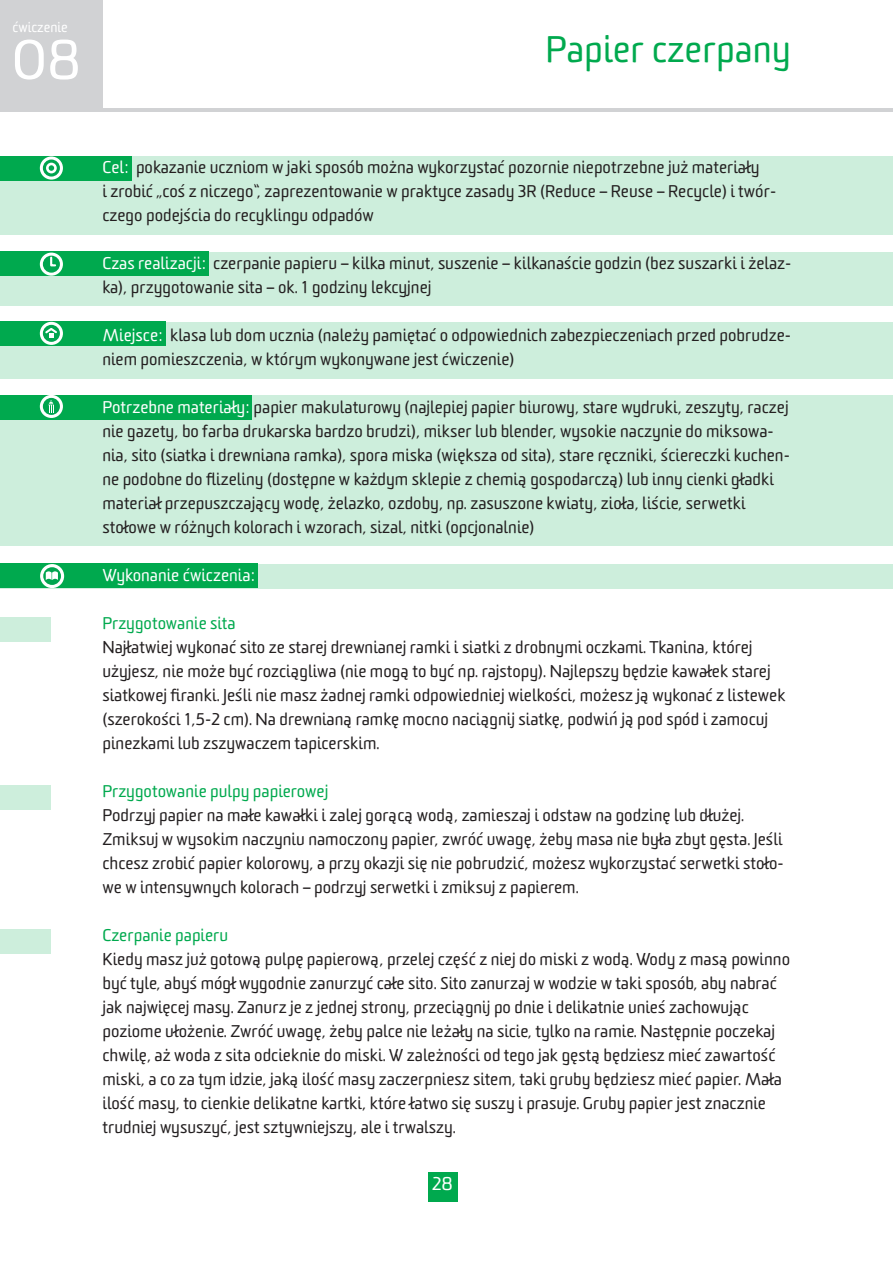
<style>
.page{position:relative;width:893px;height:1263px;background:#fff}
.page>*{position:absolute;margin:0;border:0;box-sizing:border-box;transform-origin:0 0}
.t1{font:54px "Sommet Rounded";color:#fff}
.t2{font:36px "Sommet Rounded";color:#00a94e}
.t3{font:18px "Sommet Rounded";color:#fff}
.t4{font:16.5px/24px "Sommet Rounded";color:#231f20}
.t5{font:16.5px "Sommet Rounded";color:#00a94e}
.t6{font:16.5px "Sommet Rounded";color:#fff}
.t7{font:13.5px "Sommet Rounded";color:#fff}
.s1{color:#fff}
</style>
<div class="page">
<div style="left:0;top:0;width:102px;height:111px;background:#d1d2d4"></div>
<div style="left:428px;top:1172px;width:29px;height:29px;background:#00a94e"></div>
<div style="left:0;top:784px;width:51px;height:25px;background:#cdeedc"></div>
<hr style="left:0;top:108px;width:893px;height:4px;background:#d1d2d4">
<div style="left:0;top:617px;width:51px;height:25px;background:#cdeedc"></div>
<div style="left:0;top:564px;width:893px;height:24px;background:#cdeedc"></div>
<div style="left:0;top:563px;width:258px;height:25px;background:#00a94e"></div>
<div style="left:0;top:395px;width:893px;height:151px;background:#cdeedc"></div>
<div style="left:0;top:395px;width:252px;height:25px;background:#00a94e"></div>
<div style="left:0;top:322px;width:893px;height:56px;background:#cdeedc"></div>
<div style="left:0;top:321px;width:166px;height:25px;background:#00a94e"></div>
<div style="left:0;top:252px;width:893px;height:53px;background:#cdeedc"></div>
<div style="left:0;top:252px;width:209px;height:24px;background:#00a94e"></div>
<div style="left:1px;top:156px;width:892px;height:78px;background:#cdeedc"></div>
<div style="left:0;top:156px;width:132px;height:25px;background:#00a94e"></div>
<div style="left:0;top:929px;width:51px;height:24px;background:#cdeedc"></div>
<svg style="left:40px;top:156px;width:23px;height:24px"></svg>
<svg style="left:43px;top:160px;width:17px;height:17px"></svg>
<div style="left:46px;top:163px;width:11px;height:10px;background:#fff;border-radius:50%"></div>
<svg style="left:49px;top:165px;width:5px;height:6px"></svg>
<svg style="left:40px;top:253px;width:23px;height:23px"></svg>
<div style="left:43px;top:256px;width:17px;height:17px;background:#00a54f;border-radius:50%"></div>
<svg style="left:49px;top:255px;width:8px;height:12px"></svg>
<svg style="left:40px;top:322px;width:23px;height:23px"></svg>
<svg style="left:43px;top:325px;width:17px;height:17px"></svg>
<svg style="left:43px;top:326px;width:16px;height:12px"></svg>
<svg style="left:40px;top:395px;width:23px;height:23px"></svg>
<div style="left:43px;top:398px;width:17px;height:17px;background:#00a54f;border-radius:50%"></div>
<svg style="left:49px;top:400px;width:5px;height:13px"></svg>
<svg style="left:40px;top:564px;width:24px;height:24px"></svg>
<svg style="left:43px;top:567px;width:18px;height:18px"></svg>
<svg style="left:46px;top:571px;width:12px;height:9px"></svg>
<p class="t7" style="left:12px;top:18px;width:57px">ćwiczenie</p>
<h1 class="t1" style="left:12px;top:25px;width:71px">08</h1>
<h2 class="t2" style="left:545px;top:26px;width:247px">Papier czerpany</h2>
<p class="t4" style="left:102px;top:155px;width:675px"><span class="s1">Cel:</span> pokazanie uczniom w jaki sposób można wykorzystać pozornie niepotrzebne już materiały<br>i zrobić „coś z niczego”, zaprezentowanie w praktyce zasady 3R (Reduce – Reuse – Recycle) i twór&shy;czego podejścia do recyklingu odpadów</p>
<p class="t4" style="left:102px;top:251px;width:690px"><span class="s1">Czas realizacji:</span> czerpanie papieru – kilka minut, suszenie – kilkanaście godzin (bez suszarki i żelaz&shy;ka), przygotowanie sita – ok. 1 godziny lekcyjnej</p>
<p class="t4" style="left:102px;top:323px;width:690px"><span class="s1">Miejsce:</span> klasa lub dom ucznia (należy pamiętać o odpowiednich zabezpieczeniach przed pobrudze&shy;niem pomieszczenia, w którym wykonywane jest ćwiczenie)</p>
<p class="t4" style="left:102px;top:395px;width:689px"><span class="s1">Potrzebne materiały:</span> papier makulaturowy (najlepiej papier biurowy, stare wydruki, zeszyty, raczej nie gazety, bo farba drukarska bardzo brudzi), mikser lub blender, wysokie naczynie do miksowa&shy;nia, sito (siatka i drewniana ramka), spora miska (większa od sita), stare ręczniki, ściereczki kuchen&shy;ne podobne do flizeliny (dostępne w każdym sklepie z chemią gospodarczą) lub inny cienki gładki materiał przepuszczający wodę, żelazko, ozdoby, np. zasuszone kwiaty, zioła, liście, serwetki stołowe w różnych kolorach i wzorach, sizal, nitki (opcjonalnie)</p>
<p class="t6" style="left:102px;top:564px;width:155px">Wykonanie ćwiczenia:</p>
<p class="t5" style="left:102px;top:612px;width:135px">Przygotowanie sita</p>
<p class="t4" style="left:102px;top:635px;width:685px">Najłatwiej wykonać sito ze starej drewnianej ramki i siatki z drobnymi oczkami. Tkanina, której użyjesz, nie może być rozciągliwa (nie mogą to być np. rajstopy). Najlepszy będzie kawałek starej siatkowej firanki. Jeśli nie masz żadnej ramki odpowiedniej wielkości, możesz ją wykonać z listewek (szerokości 1,5-2 cm). Na drewnianą ramkę mocno naciągnij siatkę, podwiń ją pod spód i zamocuj pinezkami lub zszywaczem tapicerskim.</p>
<p class="t5" style="left:102px;top:780px;width:228px">Przygotowanie pulpy papierowej</p>
<p class="t4" style="left:102px;top:803px;width:683px">Podrzyj papier na małe kawałki i zalej gorącą wodą, zamieszaj i odstaw na godzinę lub dłużej.<br>Zmiksuj w wysokim naczyniu namoczony papier, zwróć uwagę, żeby masa nie była zbyt gęsta. Jeśli chcesz zrobić papier kolorowy, a przy okazji się nie pobrudzić, możesz wykorzystać serwetki stoło&shy;we w intensywnych kolorach – podrzyj serwetki i zmiksuj z papierem.</p>
<p class="t5" style="left:102px;top:924px;width:127px">Czerpanie papieru</p>
<p class="t4" style="left:102px;top:947px;width:689px">Kiedy masz już gotową pulpę papierową, przelej część z niej do miski z wodą. Wody z masą powinno być tyle, abyś mógł wygodnie zanurzyć całe sito. Sito zanurzaj w wodzie w taki sposób, aby nabrać jak najwięcej masy. Zanurz je z jednej strony, przeciągnij po dnie i delikatnie unieś zachowując poziome ułożenie. Zwróć uwagę, żeby palce nie leżały na sicie, tylko na ramie. Następnie poczekaj chwilę, aż woda z sita odcieknie do miski. W zależności od tego jak gęstą będziesz mieć zawartość miski, a co za tym idzie, jaką ilość masy zaczerpniesz sitem, taki gruby będziesz mieć papier. Mała ilość masy, to cienkie delikatne kartki, które łatwo się suszy i prasuje. Gruby papier jest znacznie trudniej wysuszyć, jest sztywniejszy, ale i trwalszy.</p>
<p class="t3" style="left:432px;top:1172px;width:23px">28</p>
</div>
